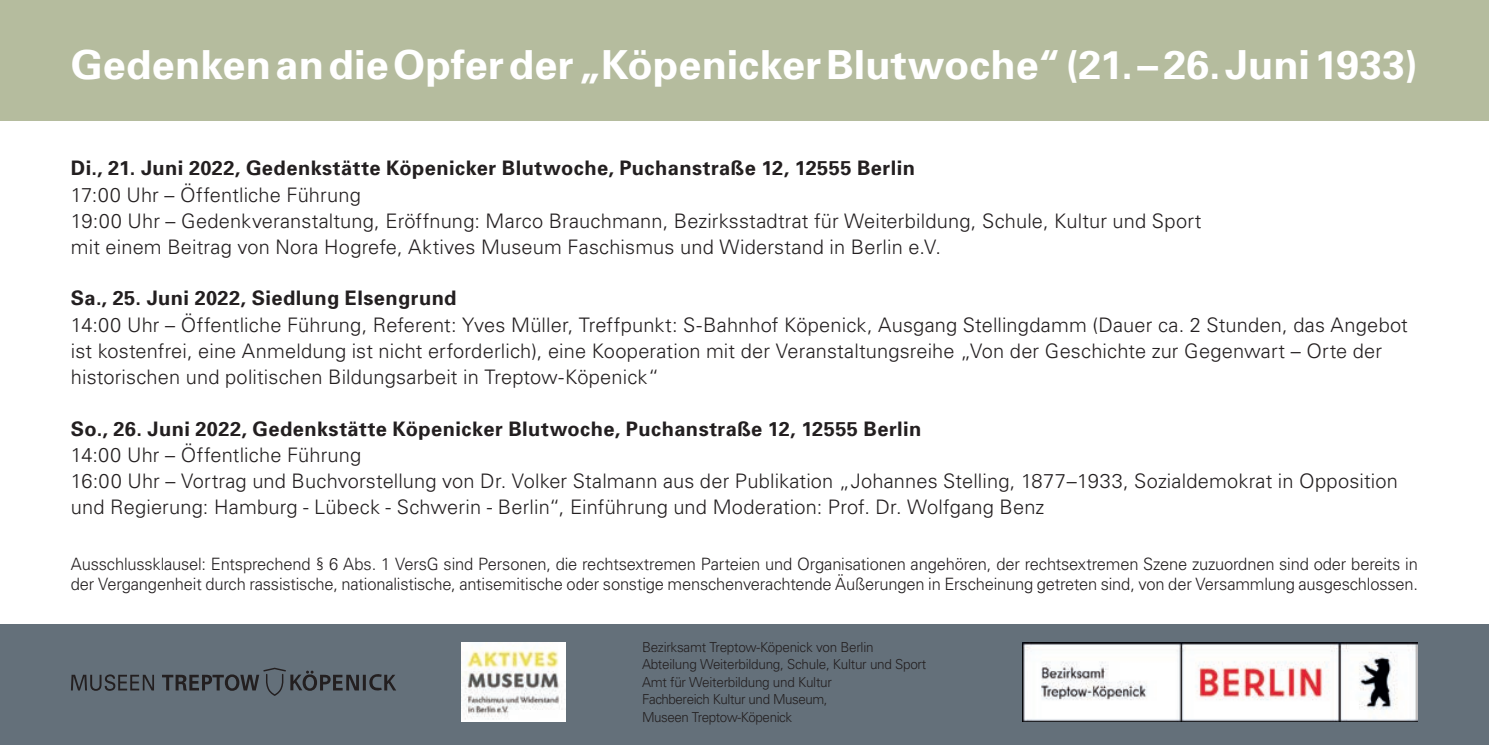
<style>
.page{position:relative;width:1489px;height:745px;background:#fff}
.page>*{position:absolute;margin:0;border:0;box-sizing:border-box;transform-origin:0 0}
.t1{font:700 40px "Univers";letter-spacing:.005em;color:#fff}
.t2{font:300 20px/26.2px "Univers";letter-spacing:.01em;color:#231f20}
.t3{font:700 20px "Univers";letter-spacing:.02em;color:#231f20}
.t4{font:300 17px/20.5px "Univers";letter-spacing:-.01em;color:#231f20}
.t5{font:300 13.75px/17.5px "Univers";letter-spacing:-.02em;color:#231f20}
</style>
<div class="page">
<div style="left:0;top:0;width:1488px;height:120px;background:#b5bc9e"></div>
<div style="left:0;top:624px;width:1488px;height:120px;background:#64707a"></div>
<svg style="left:71px;top:667px;width:325px;height:29px"></svg>
<img style="left:461px;top:642px;width:104px;height:78px">
<img style="left:1022px;top:642px;width:395px;height:78px">
<h1 class="t1" style="left:71px;top:39px;width:1348px">Gedenken an die Opfer der „Köpenicker Blutwoche“ (21. – 26. Juni 1933)</h1>
<p class="t3" style="left:71px;top:155px;width:845px">Di., 21. Juni 2022, Gedenkstätte Köpenicker Blutwoche, Puchanstraße 12, 12555 Berlin</p>
<p class="t2" style="left:71px;top:181px;width:1131px">17:00 Uhr – Öffentliche Führung<br>19:00 Uhr – Gedenkveranstaltung, Eröffnung: Marco Brauchmann, Bezirksstadtrat für Weiterbildung, Schule, Kultur und Sport mit einem Beitrag von Nora Hogrefe, Aktives Museum Faschismus und Widerstand in Berlin e.V.</p>
<p class="t3" style="left:71px;top:285px;width:387px">Sa., 25. Juni 2022, Siedlung Elsengrund</p>
<p class="t2" style="left:71px;top:311px;width:1338px">14:00 Uhr – Öffentliche Führung, Referent: Yves Müller, Treffpunkt: S-Bahnhof Köpenick, Ausgang Stellingdamm (Dauer ca. 2 Stunden, das Angebot ist kostenfrei, eine Anmeldung ist nicht erforderlich), eine Kooperation mit der Veranstaltungsreihe „Von der Geschichte zur Gegenwart – Orte der historischen und politischen Bildungsarbeit in Treptow-Köpenick“</p>
<p class="t3" style="left:71px;top:415px;width:852px">So., 26. Juni 2022, Gedenkstätte Köpenicker Blutwoche, Puchanstraße 12, 12555 Berlin</p>
<p class="t2" style="left:71px;top:441px;width:1328px">14:00 Uhr – Öffentliche Führung<br>16:00 Uhr – Vortrag und Buchvorstellung von Dr. Volker Stalmann aus der Publikation „Johannes Stelling, 1877–1933, Sozialdemokrat in Opposition und Regierung: Hamburg - Lübeck - Schwerin - Berlin“, Einführung und Moderation: Prof. Dr. Wolfgang Benz</p>
<p class="t4" style="left:71px;top:553px;width:1348px">Ausschlussklausel: Entsprechend § 6 Abs. 1 VersG sind Personen, die rechtsextremen Parteien und Organisationen angehören, der rechtsextremen Szene zuzuordnen sind oder bereits in der Vergangenheit durch rassistische, nationalistische, antisemitische oder sonstige menschenverachtende Äußerungen in Erscheinung getreten sind, von der Versammlung ausgeschlossen.</p>
<p class="t5" style="left:642px;top:637px;width:286px">Bezirksamt Treptow-Köpenick von Berlin Abteilung Weiterbildung, Schule, Kultur und Sport Amt für Weiterbildung und Kultur<br>Fachbereich Kultur und Museum,<br>Museen Treptow-Köpenick</p>
</div>
